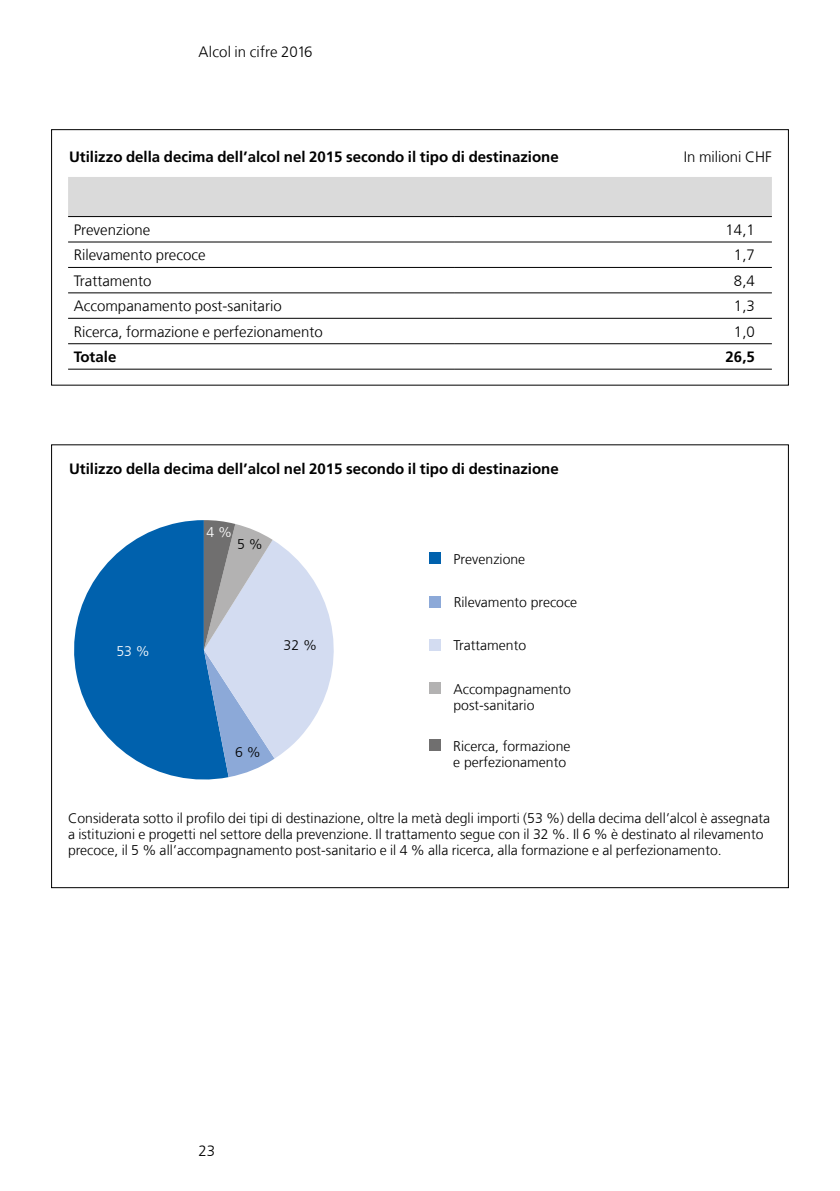
<style>
.page{position:relative;width:840px;height:1191px;background:#fff}
.page>*{position:absolute;margin:0;border:0;box-sizing:border-box;transform-origin:0 0}
.t1{font:300 15px "Frutiger LT Com";color:#000}
.t2{font:700 15px "Frutiger LT Com";color:#000}
.t3{font:300 14px/16.8px "Frutiger LT Com";color:#000}
.t4{font:300 14px "Frutiger LT Com";color:#fff}
</style>
<div class="page">
<div style="left:51px;top:129px;width:737px;height:257px;border:1px solid #000"></div>
<div style="left:68px;top:177px;width:703px;height:39px;background:#dadada"></div>
<hr style="left:68px;top:216px;width:386px;height:1px;background:#000">
<hr style="left:454px;top:216px;width:317px;height:1px;background:#000">
<hr style="left:68px;top:241px;width:386px;height:1px;background:#000">
<hr style="left:454px;top:241px;width:317px;height:1px;background:#000">
<hr style="left:68px;top:267px;width:386px;height:1px;background:#000">
<hr style="left:454px;top:267px;width:317px;height:1px;background:#000">
<hr style="left:68px;top:292px;width:386px;height:1px;background:#000">
<hr style="left:454px;top:292px;width:317px;height:1px;background:#000">
<hr style="left:68px;top:318px;width:386px;height:1px;background:#000">
<hr style="left:454px;top:318px;width:317px;height:1px;background:#000">
<hr style="left:68px;top:343px;width:386px;height:1px;background:#000">
<hr style="left:454px;top:343px;width:317px;height:1px;background:#000">
<hr style="left:68px;top:369px;width:386px;height:1px;background:#000">
<hr style="left:454px;top:369px;width:317px;height:1px;background:#000">
<svg style="left:74px;top:520px;width:154px;height:260px;fill:#0061ad"></svg>
<svg style="left:204px;top:520px;width:130px;height:257px"></svg>
<div style="left:428px;top:553px;width:12px;height:11px;background:#0061ad"></div>
<div style="left:428px;top:596px;width:12px;height:11px;background:#8ca9d8"></div>
<div style="left:429px;top:639px;width:11px;height:11px;background:#d3dcf1"></div>
<div style="left:428px;top:682px;width:12px;height:12px;background:#b3b2b2"></div>
<div style="left:429px;top:739px;width:11px;height:11px;background:#706f6f"></div>
<p class="t1" style="left:198px;top:43px;width:115px">Alcol in cifre 2016</p>
<p class="t2" style="left:69px;top:148px;width:491px">Utilizzo della decima dell’alcol nel 2015 secondo il tipo di destinazione</p>
<p class="t1" style="left:683px;top:148px;width:89px">In milioni CHF</p>
<p class="t1" style="left:74px;top:221px;width:78px">Prevenzione</p>
<p class="t1" style="left:725px;top:221px;width:31px">14,1</p>
<p class="t1" style="left:74px;top:246px;width:133px">Rilevamento precoce</p>
<p class="t1" style="left:733px;top:246px;width:22px">1,7</p>
<p class="t1" style="left:74px;top:272px;width:79px">Trattamento</p>
<p class="t1" style="left:733px;top:272px;width:22px">8,4</p>
<p class="t1" style="left:74px;top:297px;width:209px">Accompanamento post-sanitario</p>
<p class="t1" style="left:733px;top:297px;width:22px">1,3</p>
<p class="t1" style="left:74px;top:323px;width:250px">Ricerca, formazione e perfezionamento</p>
<p class="t1" style="left:733px;top:323px;width:22px">1,0</p>
<p class="t2" style="left:74px;top:348px;width:44px">Totale</p>
<p class="t2" style="left:725px;top:348px;width:31px">26,5</p>
<p class="t2" style="left:69px;top:459px;width:491px">Utilizzo della decima dell’alcol nel 2015 secondo il tipo di destinazione</p>
<p class="t4" style="left:116px;top:643px;width:35px">53 %</p>
<p class="t4" style="left:206px;top:524px;width:27px">4 %</p>
<p class="t3" style="left:237px;top:535px;width:27px">5 %</p>
<p class="t3" style="left:283px;top:637px;width:35px">32 %</p>
<p class="t3" style="left:235px;top:744px;width:27px">6 %</p>
<p class="t3" style="left:453px;top:551px;width:73px">Prevenzione</p>
<p class="t3" style="left:453px;top:594px;width:125px">Rilevamento precoce</p>
<p class="t3" style="left:453px;top:637px;width:74px">Trattamento</p>
<p class="t3" style="left:453px;top:680px;width:119px">Accompagnamento post-sanitario</p>
<p class="t3" style="left:453px;top:737px;width:119px">Ricerca, formazione e perfezionamento</p>
<p class="t3" style="left:68px;top:810px;width:703px;line-height:16px">Considerata sotto il profilo dei tipi di destinazione, oltre la metà degli importi (53 %) della decima dell’alcol è assegnata a istituzioni e progetti nel settore della prevenzione. Il trattamento segue con il 32 %. Il 6 % è destinato al rilevamento precoce, il 5 % all’accompagnamento post-sanitario e il 4 % alla ricerca, alla formazione e al perfezionamento.</p>
<p class="t1" style="left:198px;top:1141px;width:18px">23</p>
</div>
